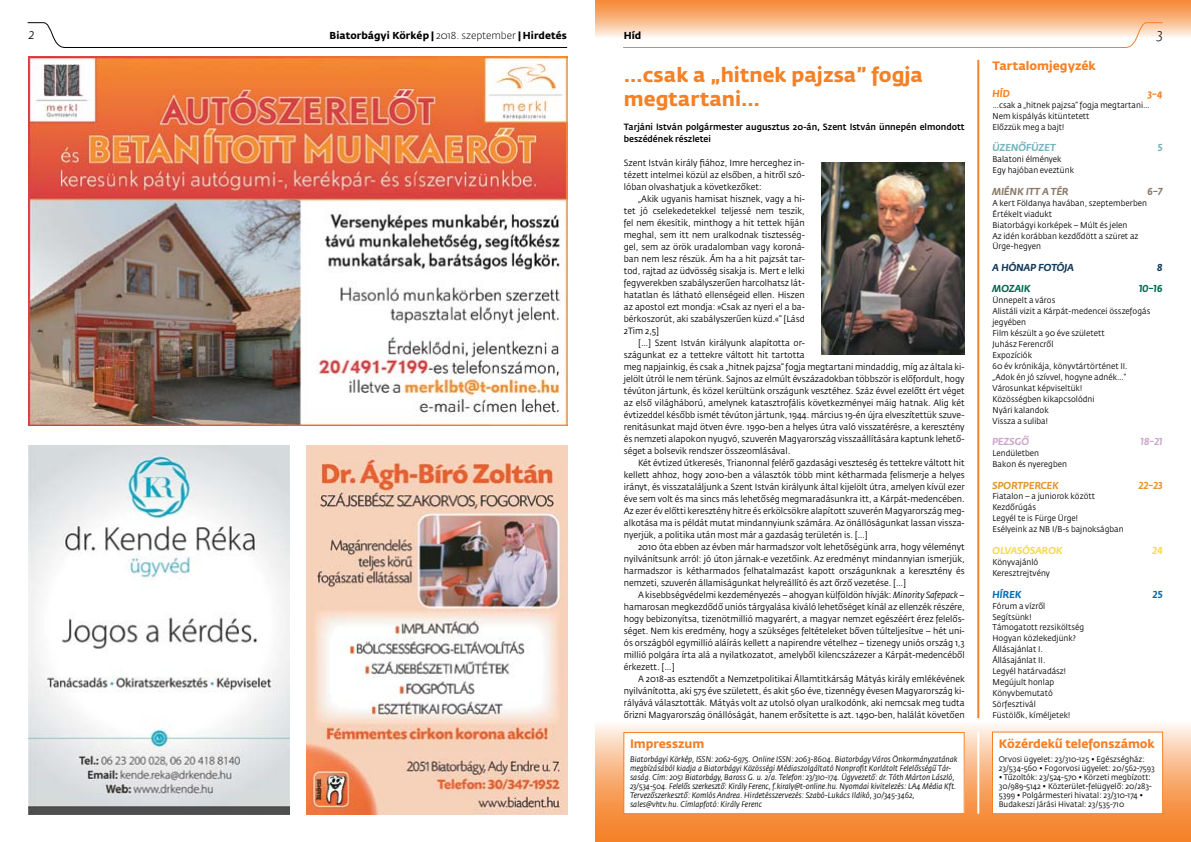
<style>
.page{position:relative;width:1191px;height:842px;background:#fff}
.page>*{position:absolute;margin:0;border:0;box-sizing:border-box;transform-origin:0 0}
.t1{font:700 20px/24px "Fedra Sans Std";color:#f58025}
.t2{font:italic 300 14px "Fedra Sans Std";color:#000}
.t3{font:700 12px "Fedra Sans Std";letter-spacing:-.01em;color:#f58025}
.t4{font:700 10px "Fedra Sans Std";letter-spacing:.005em;color:#000}
.t5{font:italic 700 10px "Fedra Sans Std";letter-spacing:.015em;color:#e79528;scale:.95 1}
.t6{font:italic 700 10px "Fedra Sans Std";letter-spacing:.015em;color:#8a7967;scale:.95 1}
.t7{font:italic 700 10px "Fedra Sans Std";letter-spacing:.015em;color:#10385a;scale:.95 1}
.t8{font:italic 700 10px "Fedra Sans Std";letter-spacing:.015em;color:#f7dc4d;scale:.95 1}
.t9{font:italic 700 10px "Fedra Sans Std";letter-spacing:.015em;color:#76b3bb;scale:.95 1}
.t10{font:italic 700 10px "Fedra Sans Std";letter-spacing:.015em;color:#00674e;scale:.95 1}
.t11{font:italic 700 10px "Fedra Sans Std";letter-spacing:.015em;color:#cea7ce;scale:.95 1}
.t12{font:italic 700 10px "Fedra Sans Std";color:#006eb4;scale:.95 1}
.t13{font:italic 700 10px "Fedra Sans Std";color:#f58025;scale:.95 1}
.t14{font:9px/12px "Fedra Sans Std";color:#000;text-align:justify;scale:.95 1}
.t15{font:500 9px/12px "Fedra Sans Std";color:#000;scale:.95 1}
.t16{font:8.3px/11px "Fedra Sans Std";letter-spacing:.005em;color:#000;scale:.95 1}
.t17{font:italic 8px/9px "Fedra Sans Std";letter-spacing:.005em;color:#000;scale:.95 1}
.t18{font:8px/9px "Fedra Sans Std";letter-spacing:.005em;color:#000;scale:.95 1}
.s1{font-weight:300}
.s2{font-style:italic}
</style>
<div class="page">
<svg style="left:623px;top:38px;width:514px;height:10px"></svg>
<div style="left:595px;top:0;width:596px;height:38px;background:linear-gradient(to bottom,#f58128,#fdefe3)"></div>
<svg style="left:595px;top:724px;width:596px;height:118px;background:#f7a463"></svg>
<svg style="left:27px;top:22px;width:541px;height:26px"></svg>
<div style="left:624px;top:732px;width:340px;height:82px;background:#fff"></div>
<div style="left:623px;top:732px;width:341px;height:82px;border:1px solid #f58025"></div>
<div style="left:992px;top:732px;width:170px;height:82px;background:#fff"></div>
<div style="left:992px;top:731px;width:171px;height:83px;border:1px solid #f58025"></div>
<hr style="left:977px;top:60px;width:2px;height:658px;background:#f58025">
<hr style="left:977px;top:732px;width:2px;height:82px;background:#fff">
<img style="left:306px;top:446px;width:261px;height:368px">
<img style="left:28px;top:446px;width:261px;height:368px">
<img style="left:821px;top:163px;width:143px;height:191px">
<img style="left:28px;top:57px;width:539px;height:368px">
<h2 class="t2" style="left:28px;top:26px;width:7px">2</h2>
<p class="t4" style="left:330px;top:30px;width:239px">Biatorbágyi Körkép | <span class="s1">2018. szeptember</span> | Hirdetés</p>
<p class="t4" style="left:624px;top:30px;width:19px">Híd</p>
<h2 class="t2" style="left:1157px;top:26px;width:7px">3</h2>
<h3 class="t3" style="left:992px;top:58px;width:105px">Tartalomjegyzék</h3>
<p class="t13" style="left:992px;top:87px;width:20px">HÍD</p>
<p class="t13" style="left:1147px;top:87px;width:17px">3–4</p>
<p class="t16" style="left:992px;top:100px;width:167px">…csak a „hitnek pajzsa” fogja megtartani…<br>Nem kispályás kitüntetett<br>Előzzük meg a bajt!</p>
<p class="t9" style="left:992px;top:142px;width:68px">ÜZENŐFÜZET</p>
<p class="t9" style="left:1157px;top:142px;width:7px">5</p>
<p class="t16" style="left:992px;top:154px;width:87px">Balatoni élmények<br>Egy hajóban eveztünk</p>
<p class="t6" style="left:992px;top:185px;width:82px">MIÉNK ITT A TÉR</p>
<p class="t6" style="left:1147px;top:185px;width:17px">6–7</p>
<p class="t16" style="left:992px;top:197px;width:164px">A kert Földanya havában, szeptemberben<br>Értékelt viadukt<br>Biatorbágyi korképek – Múlt és jelen<br>Az idén korábban kezdődött a szüret az<br>Ürge-hegyen</p>
<p class="t7" style="left:992px;top:261px;width:84px">A H ÓNAP FOTÓJA</p>
<p class="t7" style="left:1157px;top:261px;width:7px">8</p>
<p class="t10" style="left:992px;top:283px;width:41px">MOZAIK</p>
<p class="t10" style="left:1139px;top:283px;width:26px">10–16</p>
<p class="t16" style="left:992px;top:295px;width:168px">Ünnepelt a város<br>Alistáli vizit a Kárpát-medencei összefogás jegyében<br>Film készült a 90 éve született<br>Juhász Ferencről<br>Expozíciók<br>60 év krónikája, könyvtártörténet II. „Adok én jó szívvel, hogyne adnék…”<br>Városunkat képviseltük!<br>Közösségben kikapcsolódni<br>Nyári kalandok<br>Vissza a suliba!</p>
<p class="t11" style="left:992px;top:435px;width:37px">PEZSGŐ</p>
<p class="t11" style="left:1140px;top:435px;width:25px">18–21</p>
<p class="t16" style="left:992px;top:448px;width:80px">Lendületben<br>Bakon és nyeregben</p>
<p class="t5" style="left:992px;top:479px;width:71px">SPORTPERCEK</p>
<p class="t5" style="left:1138px;top:479px;width:26px">22–23</p>
<p class="t16" style="left:992px;top:491px;width:140px">Fiatalon – a juniorok között<br>Kezdőrúgás<br>Legyél te is Fürge Ürge!<br>Esélyeink az NB I/B-s bajnokságban</p>
<p class="t8" style="left:992px;top:544px;width:75px">OLVASÓSAROK</p>
<p class="t8" style="left:1152px;top:544px;width:12px">24</p>
<p class="t16" style="left:992px;top:556px;width:62px">Könyvajánló<br>Keresztrejtvény</p>
<p class="t12" style="left:992px;top:588px;width:32px">HÍREK</p>
<p class="t12" style="left:1153px;top:588px;width:12px">25</p>
<p class="t16" style="left:992px;top:600px;width:98px">Fórum a vízről<br>Segítsünk!<br>Támogatott rezsiköltség<br>Hogyan közlekedjünk?<br>Állásajánlat I.<br>Állásajánlat II.<br>Legyél határvadász!<br>Megújult honlap<br>Könyvbemutató<br>Sörfesztivál<br>Füstölők, kíméljetek!</p>
<h3 class="t3" style="left:630px;top:736px;width:76px">Impresszum</h3>
<p class="t17" style="left:630px;top:755px;width:346px">Biatorbágyi Körkép, ISSN: 2062-6975. Online ISSN: 2063-8604. Biatorbágy Város Önkormányzatának megbízásából kiadja a Biatorbágyi Közösségi Médiaszolgáltató Nonprofit Korlátolt Felelősségű Tár&shy;saság. Cím: 2051 Biatorbágy, Baross G. u. 2/a. Telefon: 23/310-174. Ügyvezető: dr. Tóth Márton László, 23/534-504. Felelős szerkesztő: Király Ferenc, f.kiraly@t-online.hu. Nyomdai kivitelezés: LA4 Média Kft.<br>Tervezőszerkesztő: Komlós Andrea. Hirdetésszervezés: Szabó-Lukács Ildikó, 30/345-3462, sales@vhtv.hu. Címlapfotó: Király Ferenc</p>
<h1 class="t1" style="left:624px;top:63px;width:301px">…csak a „hitnek pajzsa” fogja megtartani…</h1>
<p class="t15" style="left:624px;top:121px;width:360px">Tarjáni István polgármester augusztus 20-án, Szent István ünnepén elmondott beszédének részletei</p>
<p class="t14" style="left:624px;top:157px;width:192px">Szent István király fiához, Imre herceghez in&shy;tézett intelmei közül az elsőben, a hitről szó&shy;lóban olvashatjuk a következőket:</p>
<p class="t14" style="left:624px;top:193px;width:192px;text-indent:14px">„Akik ugyanis hamisat hisznek, vagy a hi&shy;tet jó cselekedetekkel teljessé nem teszik, fel nem ékesítik, minthogy a hit tettek híján meghal, sem itt nem uralkodnak tisztesség&shy;gel, sem az örök uradalomban vagy koroná&shy;ban nem lesz részük. Ám ha a hit pajzsát tar&shy;tod, rajtad az üdvösség sisakja is. Mert e lelki fegyverekben szabályszerűen harcolhatsz lát&shy;hatatlan és látható ellenségeid ellen. Hiszen az apostol ezt mondja: »Csak az nyeri el a ba&shy;bérkoszorút, aki szabályszerűen küzd.«” [Lásd 2Tim 2,5]</p>
<p class="t14" style="left:624px;top:337px;width:360px;text-align:left;text-indent:14px">[…] Szent István királyunk alapította or-<br>szágunkat ez a tettekre váltott hit tartotta<br>meg napjainkig, és csak a „hitnek pajzsa” fogja megtartani mindaddig, míg az általa ki&shy;jelölt útról le nem térünk. Sajnos az elmúlt évszázadokban többször is előfordult, hogy tévúton jártunk, és közel kerültünk országunk vesztéhez. Száz évvel ezelőtt ért véget az első világháború, amelynek katasztrofális következményei máig hatnak. Alig két évtizeddel később ismét tévúton jártunk, 1944. március 19-én újra elveszítettük szuve&shy;renitásunkat majd ötven évre. 1990-ben a helyes útra való visszatérésre, a keresztény és nemzeti alapokon nyugvó, szuverén Magyarország visszaállítására kaptunk lehető&shy;séget a bolsevik rendszer összeomlásával.</p>
<p class="t14" style="left:624px;top:457px;width:360px;text-indent:14px">Két évtized útkeresés, Trianonnal felérő gazdasági veszteség és tettekre váltott hit kellett ahhoz, hogy 2010-ben a választók több mint kétharmada felismerje a helyes irányt, és visszataláljunk a Szent István királyunk által kijelölt útra, amelyen kívül ezer éve sem volt és ma sincs más lehetőség megmaradásunkra itt, a Kárpát-medencében.<br>Az ezer év előtti keresztény hitre és erkölcsökre alapított szuverén Magyarország meg&shy;alkotása ma is példát mutat mindannyiunk számára. Az önállóságunkat lassan vissza&shy;nyerjük, a politika után most már a gazdaság területén is. […]</p>
<p class="t14" style="left:624px;top:541px;width:360px;text-indent:14px">2010 óta ebben az évben már harmadszor volt lehetőségünk arra, hogy véleményt nyilvánítsunk arról: jó úton járnak-e vezetőink. Az eredményt mindannyian ismerjük, harmadszor is kétharmados felhatalmazást kapott országunknak a keresztény és nemzeti, szuverén államiságunkat helyreállító és azt őrző vezetése. […]</p>
<p class="t14" style="left:624px;top:589px;width:360px;text-indent:14px">A kisebbségvédelmi kezdeményezés – ahogyan külföldön hívják: <span class="s2">Minority Safepack</span> – hamarosan megkezdődő uniós tárgyalása kiváló lehetőséget kínál az ellenzék részére, hogy bebizonyítsa, tizenötmillió magyarért, a magyar nemzet egészéért érez felelős&shy;séget. Nem kis eredmény, hogy a szükséges feltételeket bőven túlteljesítve – hét uni&shy;ós országból egymillió aláírás kellett a napirendre vételhez – tizenegy uniós ország 1,3 millió polgára írta alá a nyilatkozatot, amelyből kilencszázezer a Kárpát-medencéből érkezett. […]</p>
<p class="t14" style="left:624px;top:673px;width:360px;text-indent:14px">A 2018-as esztendőt a Nemzetpolitikai Államtitkárság Mátyás király emlékévének nyilvánította, aki 575 éve született, és akit 560 éve, tizennégy évesen Magyarország ki&shy;rályává választották. Mátyás volt az utolsó olyan uralkodónk, aki nemcsak meg tudta őrizni Magyarország önállóságát, hanem erősítette is azt. 1490-ben, halálát követően</p>
<h3 class="t3" style="left:998px;top:736px;width:157px">Közérdekű telefonszámok</h3>
<p class="t18" style="left:998px;top:754px;width:166px">Orvosi ügyelet: 23/310-125 • Egészségház:<br>23/534-560 • Fogorvosi ügyelet: 20/562-7593</p>
<p class="t18" style="left:998px;top:772px;width:163px">• Tűzoltók: 23/524-570 • Körzeti megbízott:<br>30/989-5142 • Közterület-felügyelő: 20/283- 5399 • Polgármesteri hivatal: 23/310-174 • Budakeszi Járási Hivatal: 23/535-710</p>
</div>
